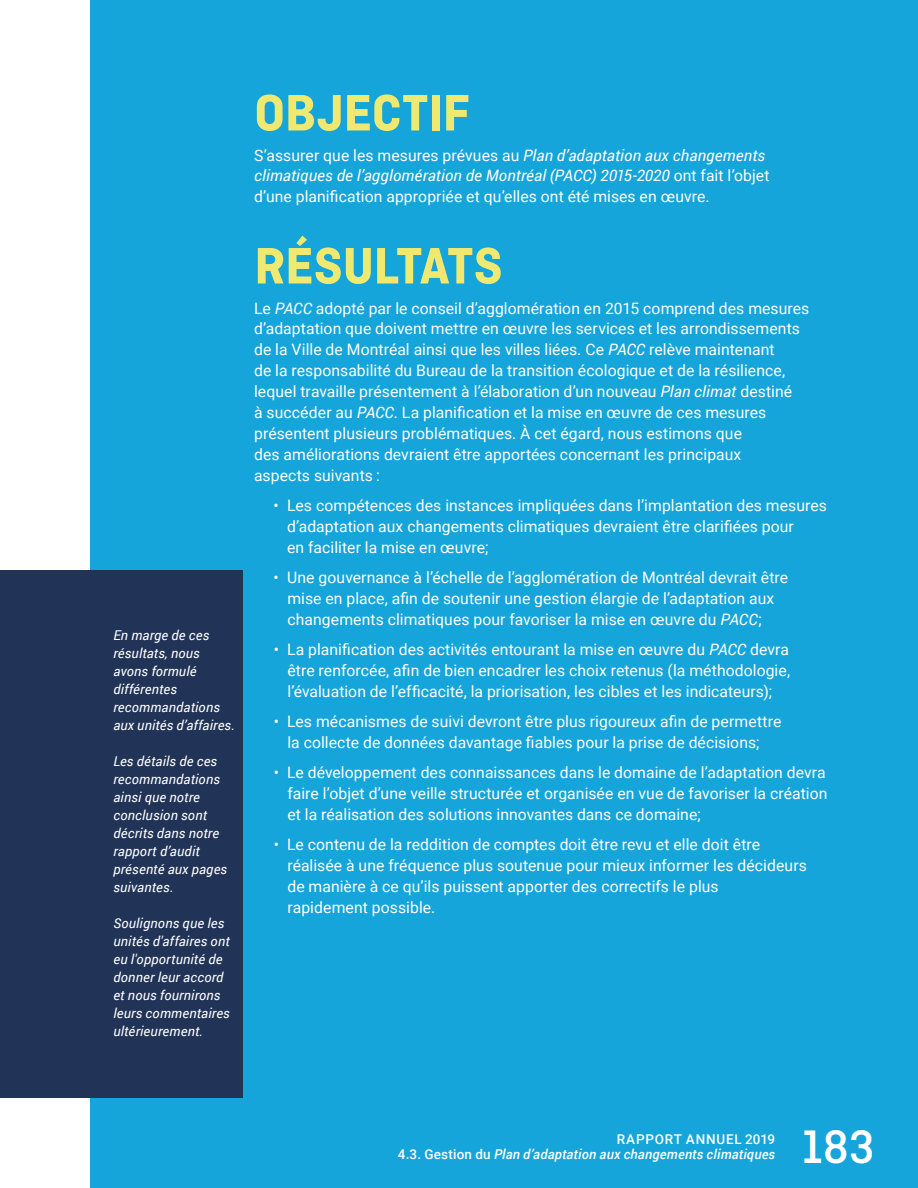
<style>
.page{position:relative;width:918px;height:1188px;background:#fff}
.page>*{position:absolute;margin:0;border:0;box-sizing:border-box;transform-origin:0 0}
.t1{font:700 54px "Ciutadella";letter-spacing:-.01em;color:#efe972}
.t2{font:500 49.5px "Ciutadella";color:#fff}
.t3{font:15.75px/21px "Roboto";letter-spacing:.005em;color:#fff}
.t4{font:italic 13.5px/18px "Roboto";letter-spacing:.015em;color:#fff}
.t5{font:italic 500 13.5px/15px "Roboto";letter-spacing:.015em;color:#fff;text-align:right}
.s1{font-style:italic}
.s2{font-style:normal}
</style>
<div class="page">
<div style="left:90px;top:0;width:828px;height:1188px;background:#15a5da"></div>
<div style="left:0;top:570px;width:242px;height:528px;background:#213458"></div>
<p class="t4" style="left:113px;top:626px;width:123px">En marge de ces résultats, nous avons formulé différentes recommandations aux unités d’affaires.</p>
<p class="t4" style="left:113px;top:752px;width:115px">Les détails de ces recommandations ainsi que notre conclusion sont décrits dans notre rapport d’audit présenté aux pages suivantes.</p>
<p class="t4" style="left:113px;top:914px;width:118px">Soulignons que les unités d'affaires ont eu l'opportunité de donner leur accord et nous fournirons leurs commentaires ultérieurement.</p>
<h1 class="t1" style="left:254px;top:82px;width:218px">OBJECTIF</h1>
<p class="t3" style="left:254px;top:144px;width:517px">S’assurer que les mesures prévues au <span class="s1">Plan d’adaptation aux changements climatiques de l’agglomération de Montréal (PACC) 2015-2020</span> ont fait l’objet d’une planification appropriée et qu’elles ont été mises en œuvre.</p>
<h1 class="t1" style="left:254px;top:235px;width:250px">RÉSULTATS</h1>
<p class="t3" style="left:254px;top:297px;width:557px">Le <span class="s1">PACC</span> adopté par le conseil d’agglomération en 2015 comprend des mesures d’adaptation que doivent mettre en œuvre les services et les arrondissements de la Ville de Montréal ainsi que les villes liées. Ce <span class="s1">PACC</span> relève maintenant<br>de la responsabilité du Bureau de la transition écologique et de la résilience, lequel travaille présentement à l’élaboration d’un nouveau <span class="s1">Plan climat</span> destiné<br>à succéder au <span class="s1">PACC</span>. La planification et la mise en œuvre de ces mesures présentent plusieurs problématiques. À cet égard, nous estimons que<br>des améliorations devraient être apportées concernant les principaux<br>aspects suivants :</p>
<p class="t3" style="left:287px;top:495px;width:541px;text-indent:-13px">• Les compétences des instances impliquées dans l’implantation des mesures d’adaptation aux changements climatiques devraient être clarifiées pour<br>en faciliter la mise en œuvre;</p>
<p class="t3" style="left:287px;top:567px;width:502px;text-indent:-14px">• Une gouvernance à l’échelle de l’agglomération de Montréal devrait être mise en place, afin de soutenir une gestion élargie de l’adaptation aux changements climatiques pour favoriser la mise en œuvre du <span class="s1">PACC</span>;</p>
<p class="t3" style="left:287px;top:639px;width:504px;text-align:justify;text-indent:-13px">• La planification des activités entourant la mise en œuvre du <span class="s1">PACC</span> devra être renforcée, afin de bien encadrer les choix retenus (la méthodologie, l’évaluation de l’efficacité, la priorisation, les cibles et les indicateurs);</p>
<p class="t3" style="left:274px;top:711px;width:509px;text-align:center">• Les mécanismes de suivi devront être plus rigoureux afin de permettre la collecte de données davantage fiables pour la prise de décisions;</p>
<p class="t3" style="left:287px;top:762px;width:542px;text-align:justify;text-indent:-13px">• Le développement des connaissances dans le domaine de l’adaptation devra faire l’objet d’une veille structurée et organisée en vue de favoriser la création et la réalisation des solutions innovantes dans ce domaine;</p>
<p class="t3" style="left:287px;top:834px;width:521px;text-indent:-13px">• Le contenu de la reddition de comptes doit être revu et elle doit être réalisée à une fréquence plus soutenue pour mieux informer les décideurs de manière à ce qu’ils puissent apporter des correctifs le plus<br>rapidement possible.</p>
<p class="t5" style="left:398px;top:1131px;width:379px"><span class="s2">RAPPORT ANNUEL 2019<br>4.3. Gestion du</span> Plan d’adaptation aux changements climatiques</p>
<h2 class="t2" style="left:802px;top:1119px;width:74px">183</h2>
</div>
